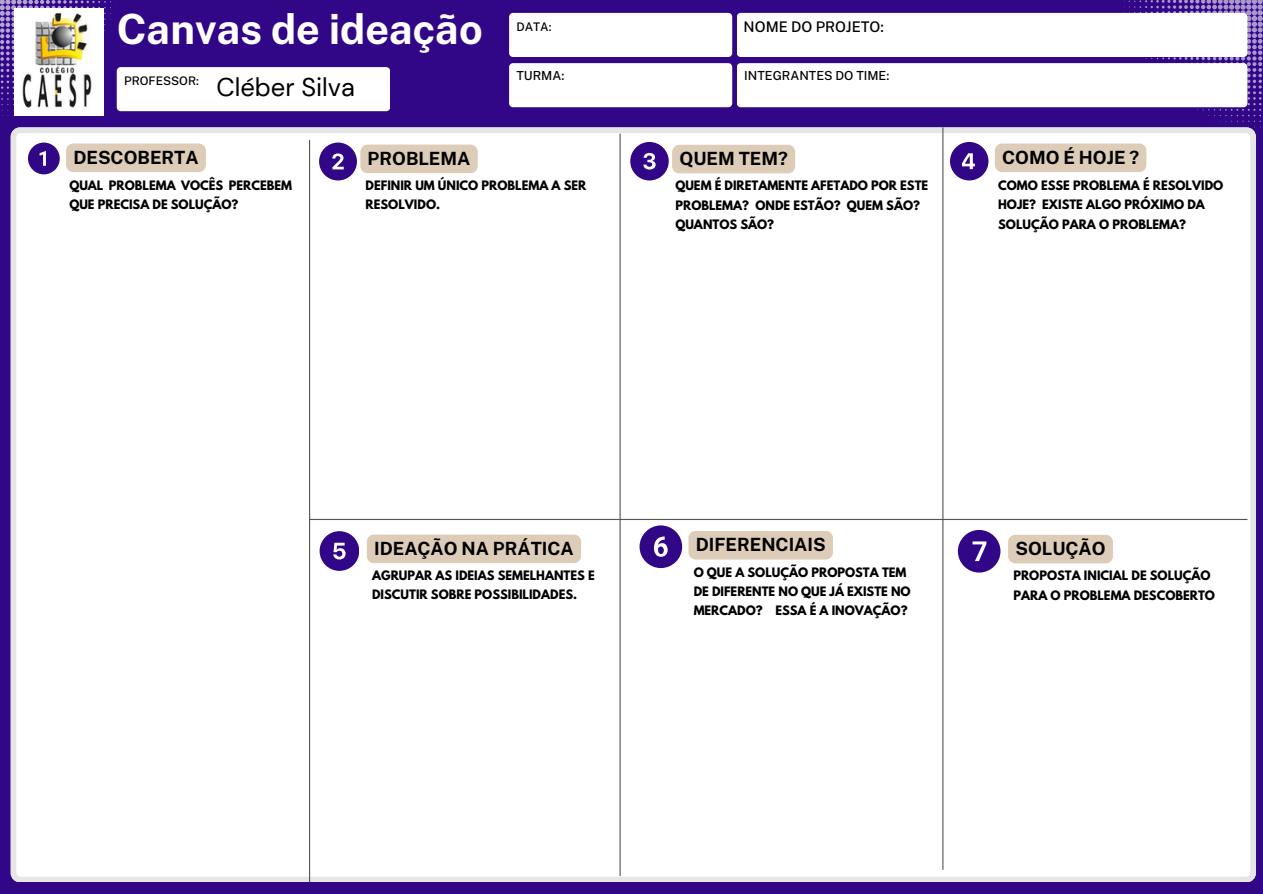
<style>
.page{position:relative;width:1263px;height:894px;background:#fff}
.page>*{position:absolute;margin:0;border:0;box-sizing:border-box;transform-origin:0 0}
.t1{font:700 41.55px "Public Sans";color:#fff}
.t2{font:25.5px "DM Sans";color:#000}
.t3{font:700 18.15px "Public Sans";color:#000}
.t4{font:500 14.7px "Public Sans";color:#000}
.t5{font:500 12.45px "Public Sans";color:#000}
.t6{font:500 11.85px "Public Sans";color:#000}
.t7{font:700 11.55px/19.4px "League Spartan";color:#000}
</style>
<div class="page">
<div style="left:0;top:0;width:1263px;height:893px;background:#320787"></div>
<div style="left:11px;top:127px;width:1245px;height:754px;background:#fff"></div>
<hr style="left:309px;top:140px;width:1px;height:742px;background:#545454">
<hr style="left:310px;top:518px;width:937px;height:2px;background:#545454">
<div style="left:737px;top:13px;width:510px;height:44px;background:#fff;border-radius:4px"></div>
<div style="left:509px;top:13px;width:223px;height:44px;background:#fff;border-radius:4px"></div>
<div style="left:737px;top:63px;width:510px;height:44px;background:#fff;border-radius:4px"></div>
<div style="left:509px;top:63px;width:223px;height:44px;background:#fff;border-radius:4px"></div>
<svg style="left:0;top:0;width:117px;height:116px"></svg>
<div style="left:117px;top:67px;width:273px;height:44px;background:#fff;border-radius:4px"></div>
<svg style="left:28px;top:142px;width:31px;height:32px"></svg>
<svg style="left:319px;top:142px;width:38px;height:38px"></svg>
<svg style="left:630px;top:142px;width:38px;height:38px"></svg>
<svg style="left:950px;top:142px;width:38px;height:38px"></svg>
<svg style="left:320px;top:531px;width:39px;height:39px"></svg>
<svg style="left:639px;top:525px;width:43px;height:43px"></svg>
<svg style="left:958px;top:529px;width:42px;height:43px"></svg>
<svg style="left:1124px;top:0;width:139px;height:128px"></svg>
<hr style="left:619px;top:134px;width:2px;height:741px;background:#545454">
<hr style="left:942px;top:127px;width:1px;height:742px;background:#545454">
<img style="left:15px;top:9px;width:89px;height:107px">
<div style="left:66px;top:143px;width:140px;height:29px;background:#dcccb8;border-radius:7px"></div>
<div style="left:360px;top:144px;width:118px;height:29px;background:#dcccb8;border-radius:7px"></div>
<div style="left:672px;top:145px;width:123px;height:28px;background:#dcccb8;border-radius:7px"></div>
<div style="left:995px;top:143px;width:151px;height:29px;background:#dcccb8;border-radius:7px"></div>
<div style="left:367px;top:534px;width:214px;height:29px;background:#dcccb8"></div>
<div style="left:688px;top:531px;width:145px;height:28px;background:#dcccb8;border-radius:7px"></div>
<div style="left:1008px;top:534px;width:105px;height:29px;background:#dcccb8;border-radius:7px"></div>
<h2 class="t1" style="left:117px;top:5px;width:368px">Canvas de ideação</h2>
<p class="t6" style="left:516px;top:19px;width:37px">DATA:</p>
<p class="t4" style="left:744px;top:18px;width:142px">NOME DO PROJETO:</p>
<p class="t5" style="left:516px;top:68px;width:49px">TURMA:</p>
<p class="t5" style="left:744px;top:68px;width:147px">INTEGRANTES DO TIME:</p>
<h4 class="t6" style="left:124px;top:74px;width:76px">PROFESSOR:</h4>
<p class="t2" style="left:216px;top:71px;width:140px">Cléber Silva</p>
<p class="t3" style="left:73px;top:146px;width:127px">DESCOBERTA</p>
<h3 class="t3" style="left:368px;top:147px;width:104px">PROBLEMA</h3>
<p class="t3" style="left:679px;top:148px;width:110px">QUEM TEM?</p>
<p class="t3" style="left:1002px;top:146px;width:138px">COMO É HOJE ?</p>
<h1 class="t7" style="left:69px;top:177px;width:224px">QUAL PROBLEMA VOCÊS PERCEBEM<br>QUE PRECISA DE SOLUÇÃO?</h1>
<p class="t7" style="left:366px;top:177px;width:222px">DEFINIR UM ÚNICO PROBLEMA A SER<br>RESOLVIDO.</p>
<p class="t7" style="left:675px;top:177px;width:254px">QUEM É DIRETAMENTE AFETADO POR ESTE<br>PROBLEMA? ONDE ESTÃO? QUEM SÃO?<br>QUANTOS SÃO?</p>
<p class="t7" style="left:998px;top:177px;width:227px">COMO ESSE PROBLEMA É RESOLVIDO<br>HOJE? EXISTE ALGO PRÓXIMO DA<br>SOLUÇÃO PARA O PROBLEMA?</p>
<h3 class="t3" style="left:374px;top:537px;width:201px">IDEAÇÃO NA PRÁTICA</h3>
<h3 class="t7" style="left:372px;top:567px;width:224px">AGRUPAR AS IDEIAS SEMELHANTES E<br>DISCUTIR SOBRE POSSIBILIDADES.</h3>
<p class="t3" style="left:696px;top:534px;width:131px">DIFERENCIAIS</p>
<h3 class="t7" style="left:694px;top:563px;width:218px">O QUE A SOLUÇÃO PROPOSTA TEM<br>DE DIFERENTE NO QUE JÁ EXISTE NO<br>MERCADO? ESSA É A INOVAÇÃO?</h3>
<p class="t3" style="left:1015px;top:537px;width:92px">SOLUÇÃO</p>
<p class="t7" style="left:1013px;top:567px;width:203px">PROPOSTA INICIAL DE SOLUÇÃO<br>PARA O PROBLEMA DESCOBERTO</p>
</div>
